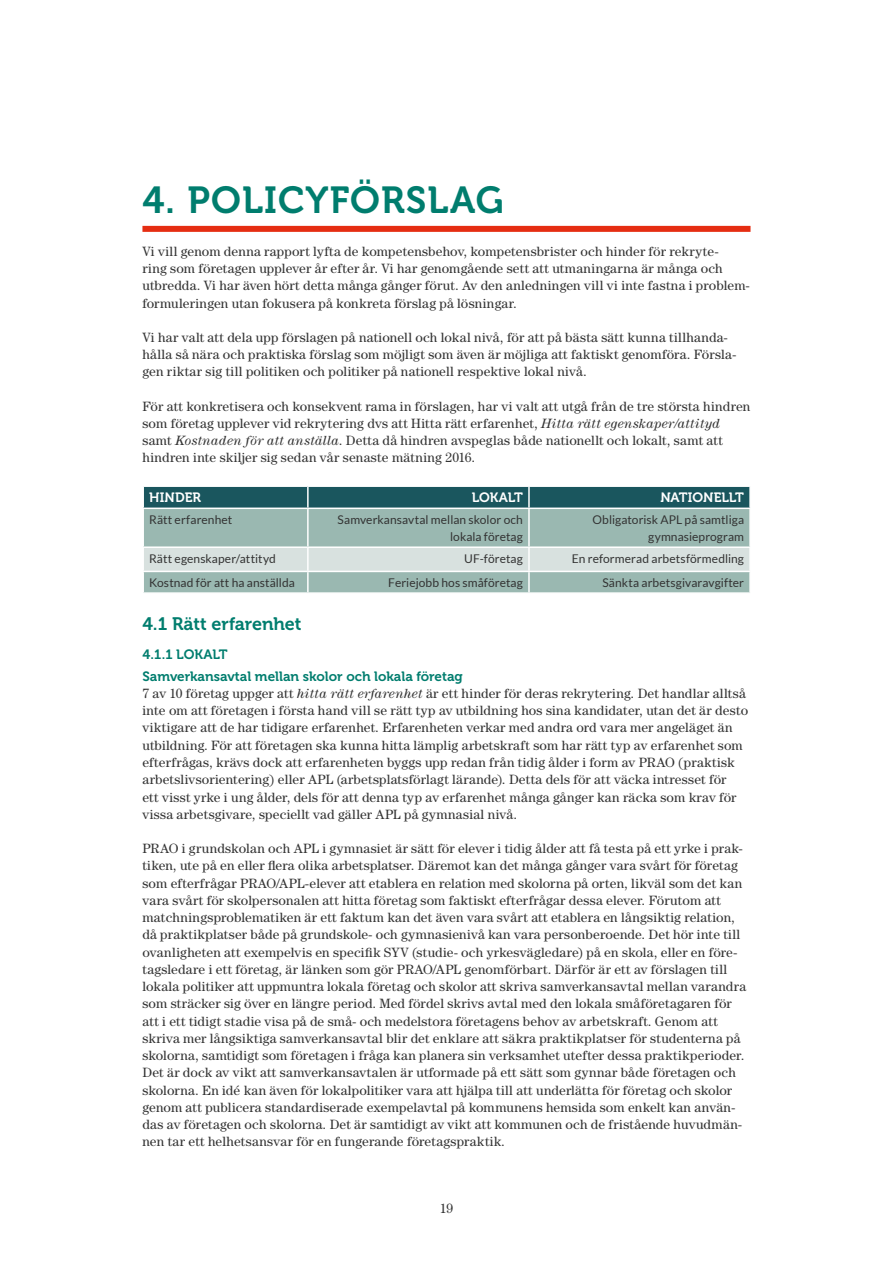
<style>
.page{position:relative;width:893px;height:1263px;background:#fff}
.page>*{position:absolute;margin:0;border:0;box-sizing:border-box;transform-origin:0 0}
.t1{font:37.5px "Museo 700";letter-spacing:.03em;color:#007d6e}
.t2{font:18px "Museo 700";letter-spacing:-.01em;color:#007d6e}
.t3{font:13.5px/17.2px "Century Std";letter-spacing:.015em;color:#333}
.t4{font:13.5px/21.5px "Museo 700";color:#007d6e}
.t5{font:13.5px "Museo 700";color:#fff}
.t6{font:12px/17.2px "Lato";letter-spacing:.005em;color:#333;text-align:right}
.s1{font-style:italic}
</style>
<div class="page">
<div style="left:142px;top:226px;width:608px;height:6px;background:#e52d12"></div>
<div style="left:144px;top:487px;width:605px;height:20px;background:#1a565e"></div>
<div style="left:144px;top:509px;width:605px;height:83px;background:#9ab8b1"></div>
<div style="left:144px;top:548px;width:605px;height:23px;background:#d8e1df"></div>
<hr style="left:307px;top:487px;width:2px;height:20px;background:#fff">
<hr style="left:528px;top:487px;width:2px;height:20px;background:#fff">
<hr style="left:307px;top:509px;width:2px;height:37px;background:#fff">
<hr style="left:528px;top:509px;width:2px;height:37px;background:#fff">
<hr style="left:142px;top:546px;width:166px;height:2px;background:#fff">
<hr style="left:308px;top:546px;width:221px;height:2px;background:#fff">
<hr style="left:307px;top:548px;width:2px;height:23px;background:#fff">
<hr style="left:529px;top:546px;width:222px;height:2px;background:#fff">
<hr style="left:528px;top:548px;width:2px;height:23px;background:#fff">
<hr style="left:142px;top:571px;width:166px;height:1px;background:#fff">
<hr style="left:308px;top:571px;width:221px;height:1px;background:#fff">
<hr style="left:307px;top:572px;width:2px;height:20px;background:#fff">
<hr style="left:529px;top:571px;width:222px;height:1px;background:#fff">
<hr style="left:528px;top:572px;width:2px;height:20px;background:#fff">
<h1 class="t1" style="left:142px;top:179px;width:363px">4. POLICYFÖRSLAG</h1>
<p class="t3" style="left:142px;top:242px;width:609px">Vi vill genom denna rapport lyfta de kompetensbehov, kompetensbrister och hinder för rekryte-<br>ring som företagen upplever år efter år. Vi har genomgående sett att utmaningarna är många och utbredda. Vi har även hört detta många gånger förut. Av den anledningen vill vi inte fastna i problem&shy;formuleringen utan fokusera på konkreta förslag på lösningar.</p>
<p class="t3" style="left:142px;top:328px;width:595px">Vi har valt att dela upp förslagen på nationell och lokal nivå, för att på bästa sätt kunna tillhanda&shy;hålla så nära och praktiska förslag som möjligt som även är möjliga att faktiskt genomföra. Försla&shy;gen riktar sig till politiken och politiker på nationell respektive lokal nivå.</p>
<p class="t3" style="left:142px;top:397px;width:609px">För att konkretisera och konsekvent rama in förslagen, har vi valt att utgå från de tre största hindren som företag upplever vid rekrytering dvs att Hitta rätt erfarenhet, <span class="s1">Hitta rätt egenskaper/attityd </span>samt <span class="s1">Kostnaden för att anställa</span>. Detta då hindren avspeglas både nationellt och lokalt, samt att hindren inte skiljer sig sedan vår senaste mätning 2016.</p>
<p class="t5" style="left:149px;top:490px;width:53px">HINDER</p>
<p class="t5" style="left:472px;top:490px;width:53px">LOKALT</p>
<p class="t5" style="left:660px;top:490px;width:85px">NATIONELLT</p>
<p class="t6" style="left:149px;top:511px;width:85px">Rätt erfarenhet</p>
<p class="t6" style="left:338px;top:511px;width:187px">Samverkansavtal mellan skolor och lokala företag</p>
<p class="t6" style="left:592px;top:511px;width:153px">Obligatorisk APL på samtliga gymnasieprogram</p>
<p class="t6" style="left:149px;top:550px;width:128px">Rätt egenskaper/attityd</p>
<p class="t6" style="left:464px;top:550px;width:60px">UF-företag</p>
<p class="t6" style="left:572px;top:550px;width:174px">En reformerad arbetsförmedling</p>
<p class="t6" style="left:149px;top:574px;width:147px">Kostnad för att ha anställda</p>
<p class="t6" style="left:388px;top:574px;width:136px">Feriejobb hos småföretag</p>
<p class="t6" style="left:602px;top:574px;width:143px">Sänkta arbetsgivaravgifter</p>
<h2 class="t2" style="left:142px;top:614px;width:160px">4.1 Rätt erfarenhet</h2>
<p class="t4" style="left:142px;top:644px;width:322px">4.1.1 LOKALT<br>Samverkansavtal mellan skolor och lokala företag</p>
<p class="t3" style="left:142px;top:684px;width:607px">7 av 10 företag uppger att <span class="s1">hitta rätt erfarenhet</span> är ett hinder för deras rekrytering. Det handlar alltså inte om att företagen i första hand vill se rätt typ av utbildning hos sina kandidater, utan det är desto viktigare att de har tidigare erfarenhet. Erfarenheten verkar med andra ord vara mer angeläget än utbildning. För att företagen ska kunna hitta lämplig arbetskraft som har rätt typ av erfarenhet som efterfrågas, krävs dock att erfarenheten byggs upp redan från tidig ålder i form av PRAO (praktisk arbetslivsorientering) eller APL (arbetsplatsförlagt lärande). Detta dels för att väcka intresset för<br>ett visst yrke i ung ålder, dels för att denna typ av erfarenhet många gånger kan räcka som krav för vissa arbetsgivare, speciellt vad gäller APL på gymnasial nivå.</p>
<p class="t3" style="left:142px;top:839px;width:605px">PRAO i grundskolan och APL i gymnasiet är sätt för elever i tidig ålder att få testa på ett yrke i prak&shy;tiken, ute på en eller flera olika arbetsplatser. Däremot kan det många gånger vara svårt för företag som efterfrågar PRAO/APL-elever att etablera en relation med skolorna på orten, likväl som det kan vara svårt för skolpersonalen att hitta företag som faktiskt efterfrågar dessa elever. Förutom att matchningsproblematiken är ett faktum kan det även vara svårt att etablera en långsiktig relation, då praktikplatser både på grundskole- och gymnasienivå kan vara personberoende. Det hör inte till ovanligheten att exempelvis en specifik SYV (studie- och yrkesvägledare) på en skola, eller en före&shy;tagsledare i ett företag, är länken som gör PRAO/APL genomförbart. Därför är ett av förslagen till lokala politiker att uppmuntra lokala företag och skolor att skriva samverkansavtal mellan varandra som sträcker sig över en längre period. Med fördel skrivs avtal med den lokala småföretagaren för att i ett tidigt stadie visa på de små- och medelstora företagens behov av arbetskraft. Genom att skriva mer långsiktiga samverkansavtal blir det enklare att säkra praktikplatser för studenterna på skolorna, samtidigt som företagen i fråga kan planera sin verksamhet utefter dessa praktikperioder.<br>Det är dock av vikt att samverkansavtalen är utformade på ett sätt som gynnar både företagen och skolorna. En idé kan även för lokalpolitiker vara att hjälpa till att underlätta för företag och skolor genom att publicera standardiserade exempelavtal på kommunens hemsida som enkelt kan använ&shy;das av företagen och skolorna. Det är samtidigt av vikt att kommunen och de fristående huvudmän&shy;nen tar ett helhetsansvar för en fungerande företagspraktik.</p>
<p class="t3" style="left:440px;top:1199px;width:15px">19</p>
</div>
